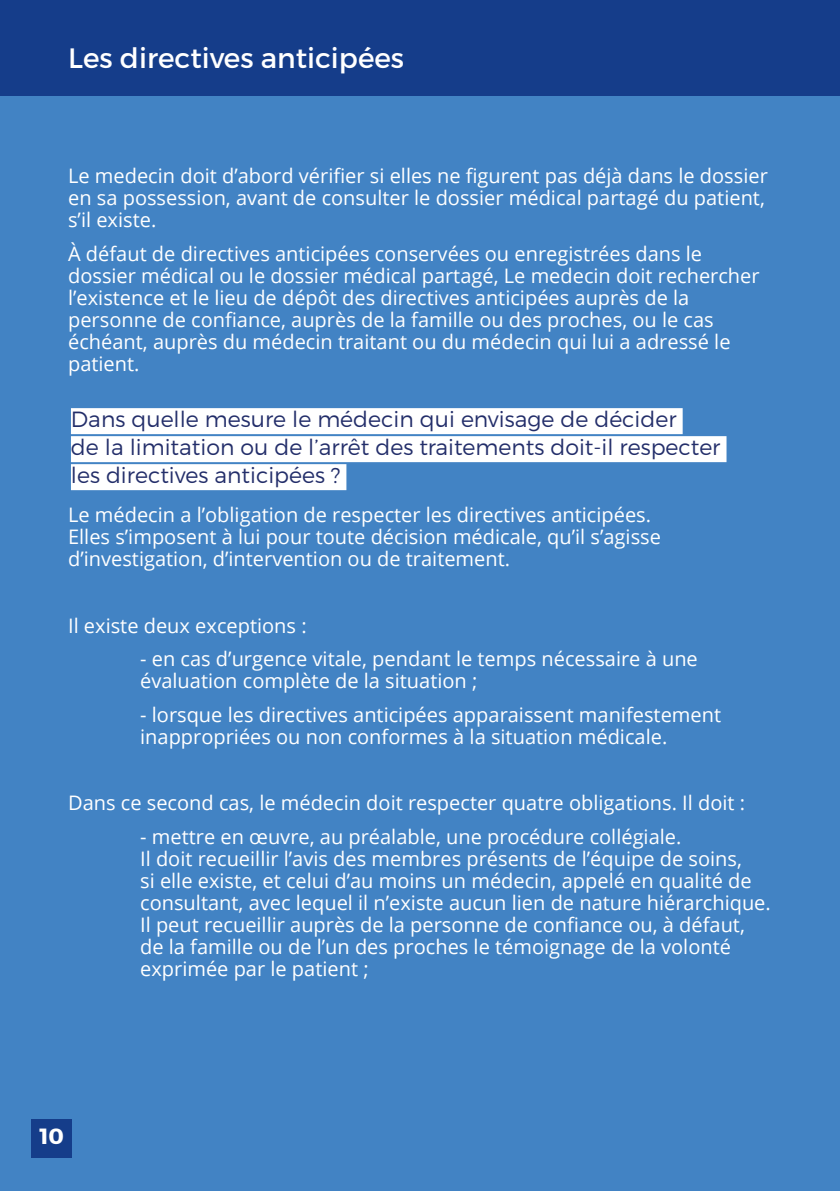
<style>
.page{position:relative;width:840px;height:1191px;background:#fff}
.page>*{position:absolute;margin:0;border:0;box-sizing:border-box;transform-origin:0 0}
.t1{font:28px "Montserrat";color:#fff}
.t2{font:300 22px/28px "Montserrat";color:#232e6a}
.t3{font:700 22px "Montserrat";color:#fff}
.t4{font:20px/22px "Open Sans";color:#fff}
</style>
<div class="page">
<div style="left:0;top:54px;width:839px;height:1137px;background:#4283c4"></div>
<div style="left:0;top:0;width:839px;height:96px;background:#153d8a"></div>
<div style="left:31px;top:1119px;width:41px;height:38px;background:#153d8a"></div>
<div style="left:71px;top:408px;width:611px;height:26px;background:#fff"></div>
<div style="left:71px;top:436px;width:655px;height:26px;background:#fff"></div>
<div style="left:71px;top:464px;width:275px;height:26px;background:#fff"></div>
<h1 class="t1" style="left:68px;top:41px;width:337px">Les directives anticipées</h1>
<p class="t4" style="left:68px;top:165px;width:700px">Le medecin doit d’abord vérifier si elles ne figurent pas déjà dans le dossier en sa possession, avant de consulter le dossier médical partagé du patient, s’il existe.</p>
<p class="t4" style="left:68px;top:242px;width:692px">À défaut de directives anticipées conservées ou enregistrées dans le dossier médical ou le dossier médical partagé, Le medecin doit rechercher l’existence et le lieu de dépôt des directives anticipées auprès de la personne de confiance, auprès de la famille ou des proches, ou le cas échéant, auprès du médecin traitant ou du médecin qui lui a adressé le patient.</p>
<p class="t2" style="left:71px;top:405px;width:650px">Dans quelle mesure le médecin qui envisage de décider<br>de la limitation ou de l’arrêt des traitements doit-il respecter les directives anticipées ?</p>
<p class="t4" style="left:68px;top:503px;width:594px">Le médecin a l’obligation de respecter les directives anticipées.<br>Elles s’imposent à lui pour toute décision médicale, qu’il s’agisse d’investigation, d’intervention ou de traitement.</p>
<p class="t4" style="left:68px;top:614px;width:240px">Il existe deux exceptions :</p>
<p class="t4" style="left:140px;top:647px;width:559px">- en cas d’urgence vitale, pendant le temps nécessaire à une évaluation complète de la situation ;</p>
<p class="t4" style="left:140px;top:703px;width:582px">- lorsque les directives anticipées apparaissent manifestement inappropriées ou non conformes à la situation médicale.</p>
<p class="t4" style="left:68px;top:791px;width:678px">Dans ce second cas, le médecin doit respecter quatre obligations. Il doit :</p>
<p class="t4" style="left:140px;top:825px;width:631px">- mettre en œuvre, au préalable, une procédure collégiale.<br>Il doit recueillir l’avis des membres présents de l’équipe de soins,<br>si elle existe, et celui d’au moins un médecin, appelé en qualité de consultant, avec lequel il n’existe aucun lien de nature hiérarchique.<br>Il peut recueillir auprès de la personne de confiance ou, à défaut, de la famille ou de l’un des proches le témoignage de la volonté exprimée par le patient ;</p>
<p class="t3" style="left:39px;top:1122px;width:26px">10</p>
</div>
